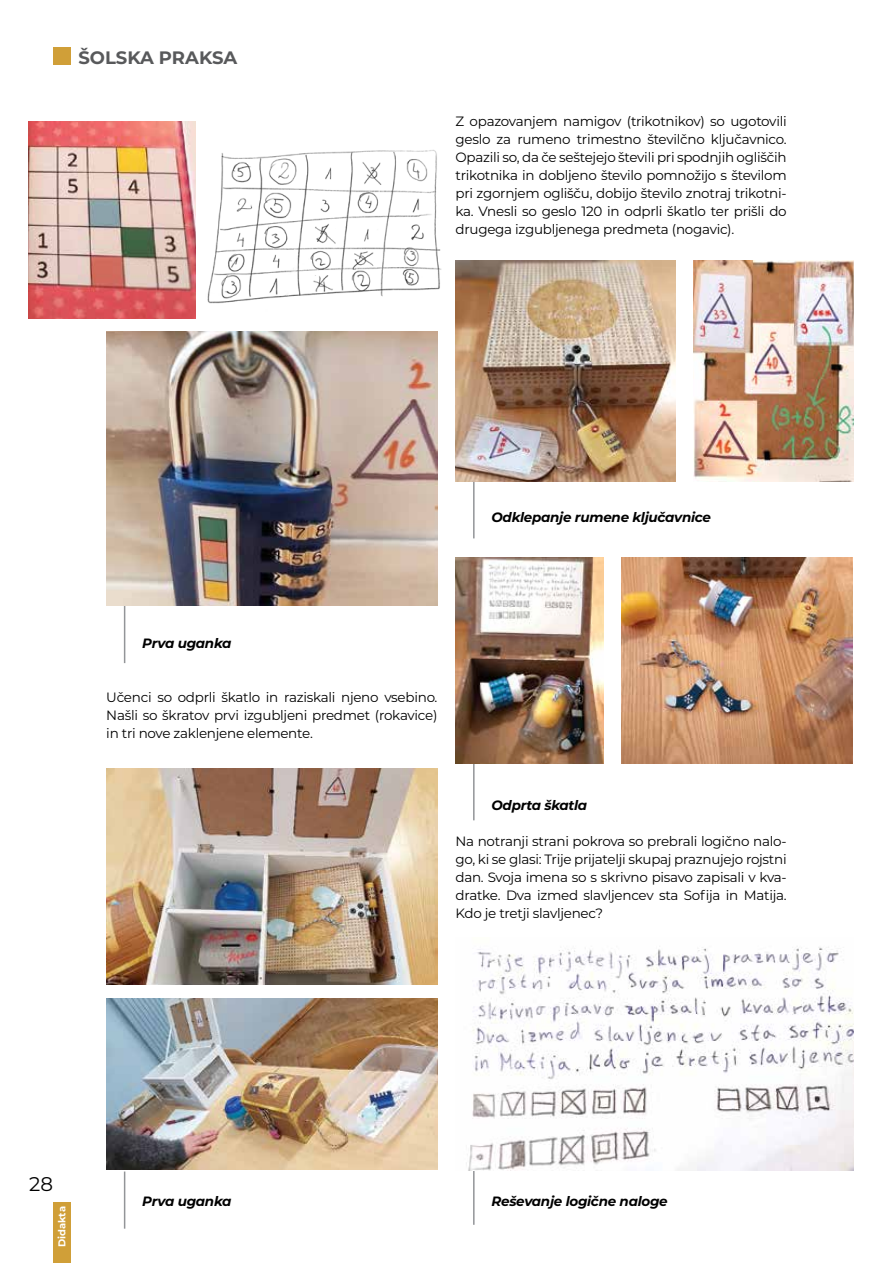
<style>
.page{position:relative;width:893px;height:1263px;background:#fff}
.page>*{position:absolute;margin:0;border:0;box-sizing:border-box;transform-origin:0 0}
.t1{font:19.8px "Montserrat";color:#000}
.t2{font:700 18px "Montserrat";color:#58595b}
.t3{font:13.5px/18px "Montserrat";letter-spacing:-.02em;color:#000;text-align:justify}
.t4{font:italic 700 13.5px "Montserrat";letter-spacing:-.02em;color:#000}
.t5{font:700 9.9px "Montserrat";color:#fff}
</style>
<div class="page">
<div style="left:53px;top:1203px;width:17px;height:60px;background:#d09f38"></div>
<div style="left:53px;top:47px;width:17px;height:17px;background:#d09f38"></div>
<hr style="left:124px;top:606px;width:1px;height:57px;background:#939598">
<hr style="left:124px;top:1171px;width:1px;height:58px;background:#939598">
<hr style="left:473px;top:1168px;width:2px;height:57px;background:#939598">
<hr style="left:473px;top:481px;width:2px;height:57px;background:#939598">
<hr style="left:473px;top:763px;width:2px;height:57px;background:#939598">
<img style="left:28px;top:121px;width:168px;height:197px">
<img style="left:106px;top:768px;width:331px;height:217px">
<img style="left:466px;top:947px;width:388px;height:223px">
<img style="left:106px;top:998px;width:331px;height:171px">
<img style="left:207px;top:150px;width:235px;height:154px">
<img style="left:106px;top:332px;width:331px;height:274px">
<img style="left:455px;top:260px;width:221px;height:221px">
<img style="left:455px;top:557px;width:149px;height:206px">
<img style="left:694px;top:260px;width:160px;height:221px">
<img style="left:622px;top:557px;width:231px;height:206px">
<h2 class="t2" style="left:78px;top:45px;width:160px">ŠOLSKA PRAKSA</h2>
<p class="t3" style="left:455px;top:112px;width:333px">Z opazovanjem namigov (trikotnikov) so ugotovili geslo za rumeno trimestno številčno ključavnico.<br>Opazili so, da če seštejejo števili pri spodnjih ogliščih trikotnika in dobljeno število pomnožijo s številom pri zgornjem oglišču, dobijo število znotraj trikotni&shy;ka. Vnesli so geslo 120 in odprli škatlo ter prišli do drugega izgubljenega predmeta (nogavic).</p>
<p class="t4" style="left:491px;top:507px;width:221px">Odklepanje rumene ključavnice</p>
<p class="t4" style="left:142px;top:633px;width:91px">Prva uganka</p>
<p class="t3" style="left:106px;top:688px;width:333px">Učenci so odprli škatlo in raziskali njeno vsebino.<br>Našli so škratov prvi izgubljeni predmet (rokavice) in tri nove zaklenjene elemente.</p>
<p class="t4" style="left:491px;top:795px;width:97px">Odprta škatla</p>
<p class="t3" style="left:455px;top:832px;width:333px">Na notranji strani pokrova so prebrali logično nalo&shy;go, ki se glasi: Trije prijatelji skupaj praznujejo rojstni dan. Svoja imena so s skrivno pisavo zapisali v kva&shy;dratke. Dva izmed slavljencev sta Sofija in Matija.<br>Kdo je tretji slavljenec?</p>
<h1 class="t1" style="left:29px;top:1170px;width:25px">28</h1>
<p class="t5" style="left:55px;top:1247px;width:43px;rotate:-90deg">Didakta</p>
<p class="t4" style="left:142px;top:1191px;width:91px">Prva uganka</p>
<p class="t4" style="left:491px;top:1191px;width:178px">Reševanje logične naloge</p>
</div>
